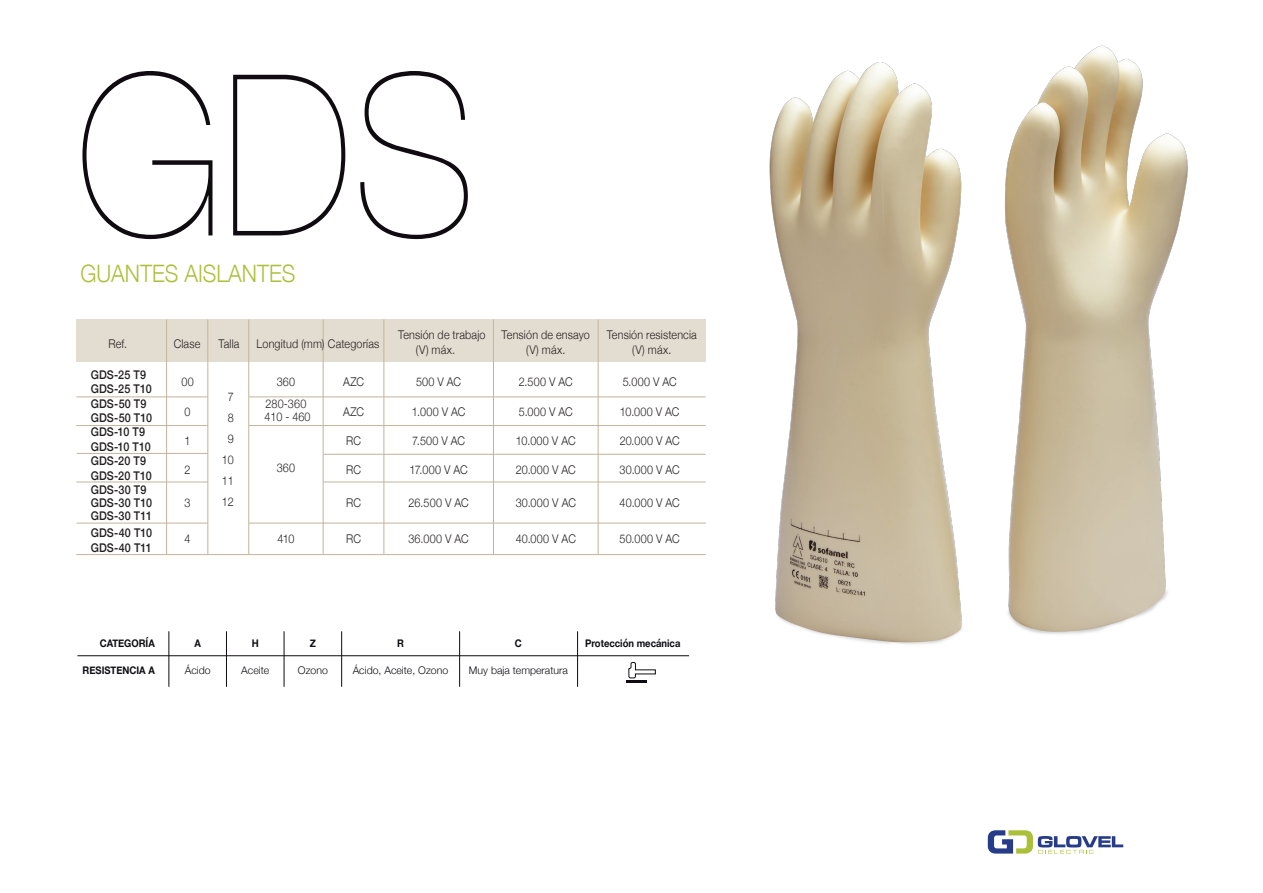
<style>
.page{position:relative;width:1263px;height:893px;background:#fff}
.page>*{position:absolute;margin:0;border:0;box-sizing:border-box;transform-origin:0 0}
.t1{font:200 225px "Helvetica Neue";color:#0f0b11;scale:.9 1}
.t2{font:300 24px "Helvetica Neue";color:#abbf38;scale:.9 1}
.t3{font:300 12px/21px "Helvetica Neue";letter-spacing:.015em;color:#231f20;text-align:center;scale:.9 1}
.t4{font:500 12px/14.4px "Helvetica Neue";letter-spacing:.015em;color:#231f20;scale:.9 1}
.t5{font:300 10.5px "Helvetica Neue";color:#0e0c12}
.t6{font:700 10.5px "Helvetica Neue";color:#0e0c12;scale:.9 1}
</style>
<div class="page">
<img style="left:769px;top:45px;width:419px;height:600px">
<svg style="left:988px;top:830px;width:135px;height:24px"></svg>
<hr style="left:626px;top:680px;width:21px;height:3px;background:#0e0c12">
<svg style="left:628px;top:662px;width:28px;height:16px"></svg>
<hr style="left:77px;top:655px;width:612px;height:1px;background:#0f0b11">
<hr style="left:169px;top:631px;width:1px;height:56px;background:#0f0b11">
<hr style="left:226px;top:631px;width:1px;height:56px;background:#0f0b11">
<hr style="left:284px;top:631px;width:1px;height:56px;background:#0f0b11">
<hr style="left:341px;top:631px;width:1px;height:56px;background:#0f0b11">
<hr style="left:459px;top:631px;width:1px;height:56px;background:#0f0b11">
<hr style="left:577px;top:631px;width:1px;height:56px;background:#0f0b11">
<div style="left:76px;top:319px;width:630px;height:43px;background:#e3dcd0"></div>
<hr style="left:166px;top:319px;width:1px;height:236px;background:#c3b49b">
<hr style="left:323px;top:319px;width:1px;height:236px;background:#c3b49b">
<hr style="left:383px;top:319px;width:1px;height:236px;background:#c3b49b">
<hr style="left:493px;top:319px;width:1px;height:236px;background:#c3b49b">
<hr style="left:598px;top:319px;width:1px;height:236px;background:#c3b49b">
<hr style="left:76px;top:396px;width:247px;height:1px;background:#c3b49b">
<hr style="left:323px;top:396px;width:383px;height:1px;background:#c3b49b">
<hr style="left:76px;top:425px;width:247px;height:1px;background:#c3b49b">
<hr style="left:323px;top:425px;width:383px;height:1px;background:#c3b49b">
<hr style="left:77px;top:453px;width:172px;height:1px;background:#c3b49b">
<hr style="left:323px;top:454px;width:383px;height:1px;background:#c3b49b">
<hr style="left:76px;top:482px;width:172px;height:1px;background:#c3b49b">
<hr style="left:323px;top:482px;width:383px;height:1px;background:#c3b49b">
<hr style="left:76px;top:523px;width:630px;height:1px;background:#c3b49b">
<div style="left:208px;top:362px;width:41px;height:178px;background:#fff"></div>
<hr style="left:76px;top:554px;width:630px;height:1px;background:#c3b49b">
<hr style="left:207px;top:319px;width:1px;height:236px;background:#c3b49b">
<hr style="left:248px;top:319px;width:1px;height:236px;background:#c3b49b">
<h1 class="t1" style="left:76px;top:-19px;width:447px">GDS</h1>
<h2 class="t2" style="left:81px;top:254px;width:240px">GUANTES AISLANTES</h2>
<p class="t3" style="left:109px;top:332px;width:22px">Ref.</p>
<p class="t3" style="left:174px;top:332px;width:31px">Clase</p>
<p class="t3" style="left:218px;top:332px;width:25px">Talla</p>
<p class="t3" style="left:257px;top:332px;width:138px">Longitud (mm) Categorías</p>
<p class="t3" style="left:416px;top:326px;width:79px;line-height:15px;text-align:left;text-indent:-18px">Tensión de trabajo (V) máx.</p>
<p class="t3" style="left:502px;top:326px;width:100px;line-height:15px">Tensión de ensayo (V) máx.</p>
<p class="t3" style="left:607px;top:326px;width:102px;line-height:15px">Tensión resistencia (V) máx.</p>
<p class="t4" style="left:91px;top:366px;width:70px">GDS-25 T9<br>GDS-25 T10<br>GDS-50 T9<br>GDS-50 T10<br>GDS-10 T9<br>GDS-10 T10<br>GDS-20 T9<br>GDS-20 T10<br>GDS-30 T9</p>
<p class="t4" style="left:91px;top:495px;width:70px;line-height:13px">GDS-30 T10<br>GDS-30 T11</p>
<p class="t3" style="left:181px;top:370px;width:15px">00</p>
<p class="t3" style="left:343px;top:370px;width:25px">AZC</p>
<p class="t3" style="left:416px;top:370px;width:52px">500 V AC</p>
<p class="t3" style="left:519px;top:370px;width:61px">2.500 V AC</p>
<p class="t3" style="left:623px;top:370px;width:62px">5.000 V AC</p>
<p class="t3" style="left:265px;top:370px;width:47px;line-height:21.5px">360<br>280-360</p>
<p class="t3" style="left:264px;top:405px;width:53px">410 - 460</p>
<p class="t3" style="left:222px;top:385px;width:15px">7<br>8<br>9<br>10<br>11<br>12</p>
<p class="t3" style="left:185px;top:400px;width:8px">0</p>
<p class="t3" style="left:343px;top:400px;width:25px">AZC</p>
<p class="t3" style="left:412px;top:400px;width:61px">1.000 V AC</p>
<p class="t3" style="left:519px;top:400px;width:62px">5.000 V AC</p>
<p class="t3" style="left:620px;top:400px;width:68px">10.000 V AC</p>
<p class="t3" style="left:185px;top:429px;width:8px">1</p>
<p class="t3" style="left:346px;top:429px;width:18px">RC</p>
<p class="t3" style="left:412px;top:429px;width:60px">7.500 V AC</p>
<p class="t3" style="left:516px;top:429px;width:68px">10.000 V AC</p>
<p class="t3" style="left:620px;top:429px;width:68px">20.000 V AC</p>
<p class="t3" style="left:185px;top:458px;width:8px">2</p>
<p class="t3" style="left:346px;top:458px;width:18px">RC</p>
<p class="t3" style="left:410px;top:458px;width:66px">17.000 V AC</p>
<p class="t3" style="left:516px;top:458px;width:68px">20.000 V AC</p>
<p class="t3" style="left:620px;top:458px;width:68px">30.000 V AC</p>
<p class="t3" style="left:185px;top:492px;width:8px">3</p>
<p class="t3" style="left:346px;top:492px;width:18px">RC</p>
<p class="t3" style="left:409px;top:492px;width:68px">26.500 V AC</p>
<p class="t3" style="left:516px;top:492px;width:68px">30.000 V AC</p>
<p class="t3" style="left:620px;top:492px;width:68px">40.000 V AC</p>
<p class="t3" style="left:277px;top:527px;width:20px">410</p>
<p class="t3" style="left:277px;top:456px;width:22px">360</p>
<p class="t4" style="left:91px;top:525px;width:70px">GDS-40 T10<br>GDS-40 T11</p>
<p class="t3" style="left:185px;top:527px;width:8px">4</p>
<p class="t3" style="left:346px;top:527px;width:18px">RC</p>
<p class="t3" style="left:408px;top:527px;width:69px">36.000 V AC</p>
<p class="t3" style="left:516px;top:527px;width:68px">40.000 V AC</p>
<p class="t3" style="left:620px;top:527px;width:68px">50.000 V AC</p>
<p class="t6" style="left:100px;top:635px;width:63px">CATEGORÍA</p>
<p class="t6" style="left:83px;top:662px;width:82px">RESISTENCIA A</p>
<p class="t6" style="left:194px;top:635px;width:9px">A</p>
<p class="t5" style="left:185px;top:662px;width:27px">Ácido</p>
<p class="t6" style="left:252px;top:635px;width:9px">H</p>
<p class="t5" style="left:241px;top:662px;width:30px">Aceite</p>
<p class="t6" style="left:310px;top:635px;width:8px">Z</p>
<p class="t5" style="left:298px;top:662px;width:31px">Ozono</p>
<p class="t6" style="left:397px;top:635px;width:9px">R</p>
<p class="t5" style="left:353px;top:662px;width:97px">Ácido, Aceite, Ozono</p>
<p class="t6" style="left:515px;top:635px;width:9px">C</p>
<p class="t5" style="left:469px;top:662px;width:100px">Muy baja temperatura</p>
<p class="t6" style="left:585px;top:635px;width:107px">Protección mecánica</p>
</div>
